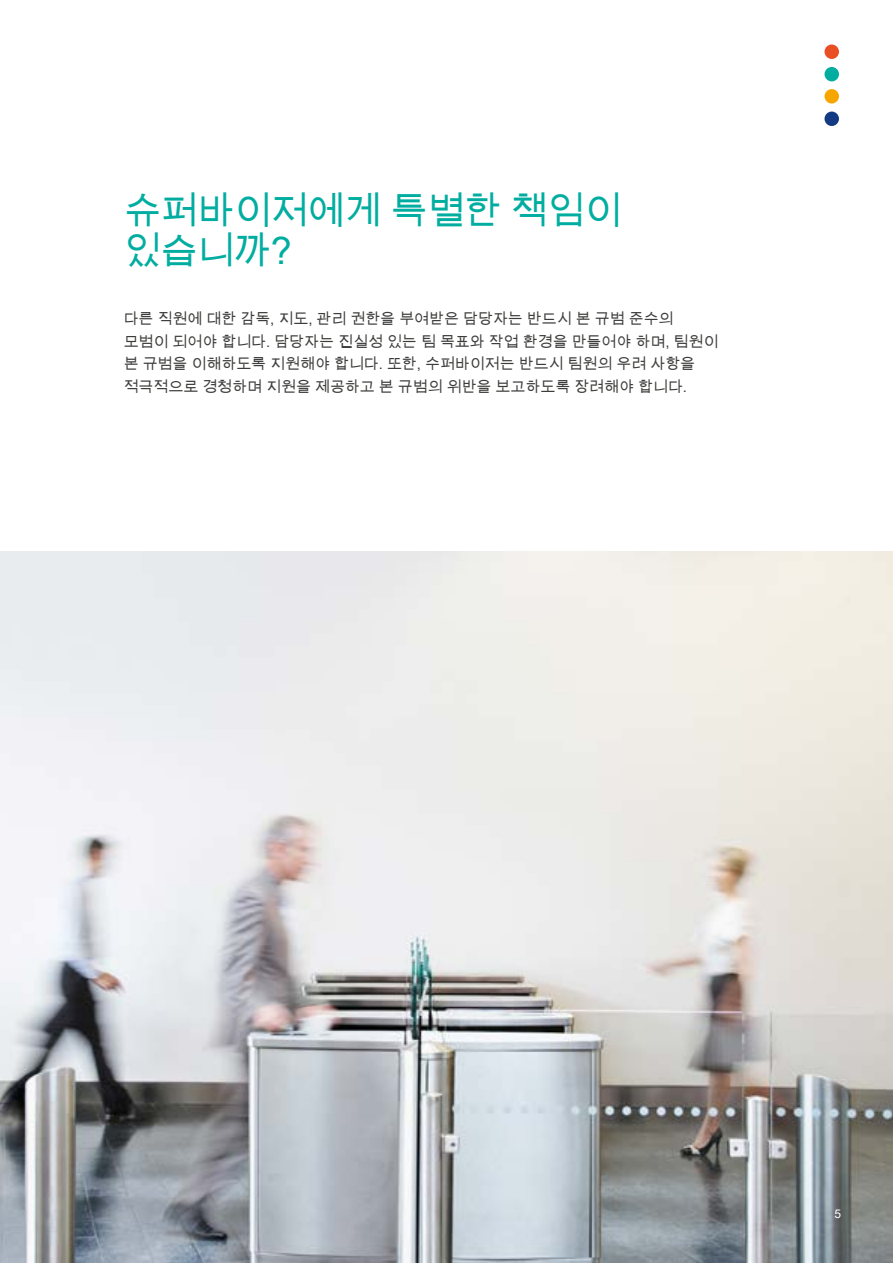
<style>
.page{position:relative;width:893px;height:1263px;background:#fff}
.page>*{position:absolute;margin:0;border:0;box-sizing:border-box;transform-origin:0 0}
.t1{font:37.5px/40.5px "Arial Unicode MS";letter-spacing:-.02em;color:#00ada0}
.t2{font:15px/22.5px "Arial Unicode MS";letter-spacing:-.005em;color:#3c3c3b}
.t3{font:12px "Arial Unicode MS";color:#fff}
</style>
<div class="page">
<img style="left:0;top:551px;width:893px;height:712px">
<div style="left:824px;top:112px;width:15px;height:14px;background:#143a84;border-radius:50%"></div>
<div style="left:824px;top:89px;width:15px;height:15px;background:#f7a600;border-radius:50%"></div>
<div style="left:824px;top:67px;width:15px;height:14px;background:#00ada0;border-radius:50%"></div>
<div style="left:824px;top:45px;width:15px;height:14px;background:#e94e24;border-radius:50%"></div>
<h1 class="t1" style="left:124px;top:189px;width:499px">슈퍼바이저에게 특별한 책임이 있습니까?</h1>
<p class="t2" style="left:124px;top:307px;width:596px">다른 직원에 대한 감독, 지도, 관리 권한을 부여받은 담당자는 반드시 본 규범 준수의 모범이 되어야 합니다. 담당자는 진실성 있는 팀 목표와 작업 환경을 만들어야 하며, 팀원이 본 규범을 이해하도록 지원해야 합니다. 또한, 수퍼바이저는 반드시 팀원의 우려 사항을 적극적으로 경청하며 지원을 제공하고 본 규범의 위반을 보고하도록 장려해야 합니다.</p>
<p class="t3" style="left:834px;top:1205px;width:8px">5</p>
</div>
